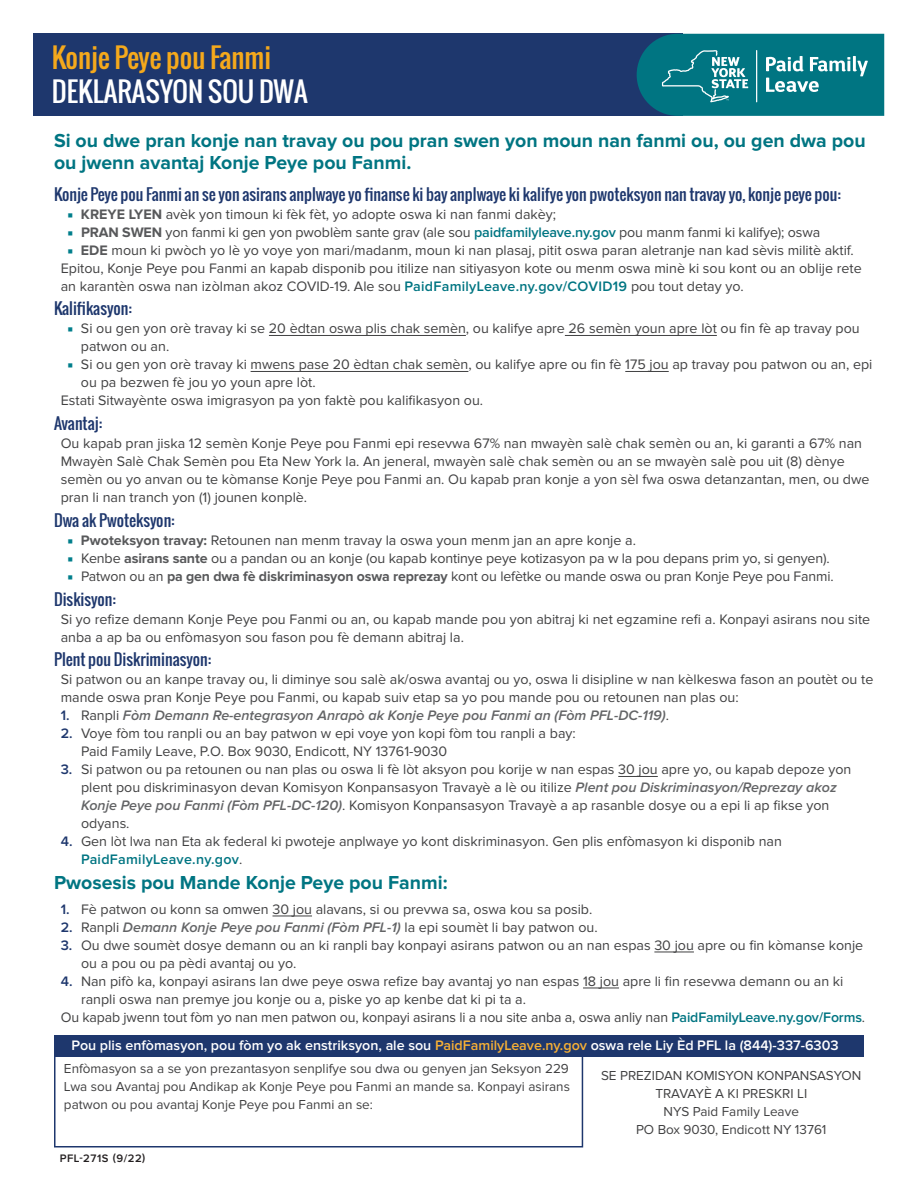
<style>
.page{position:relative;width:918px;height:1188px;background:#fff}
.page>*{position:absolute;margin:0;border:0;box-sizing:border-box;transform-origin:0 0}
.t1{font:27px "Oswald";color:#f5a91c}
.t2{font:27px "Oswald";color:#fff}
.H3_Teal{font:700 19.5px/22.5px "Proxima Nova";color:#007582}
.H4_Blue{font:15.75px "Oswald";color:#1e376d}
.Body{font:14.25px/18px "Proxima Nova";color:#414142}
.t3{font:italic 600 14.25px "Proxima Nova";color:#636466}
.Body-2{font:600 14.25px "Proxima Nova";color:#fff}
.Body-3{font:13.5px/18px "Proxima Nova";color:#414142;text-align:justify}
.t4{font:600 11.25px "Proxima Nova";letter-spacing:.05em;color:#231f20}
.s1{font-family:"Minion Pro";color:#007e8b}
.s2{font-weight:700;color:#58595b}
.s3{font-weight:600;color:#007582}
.s4{font-style:normal;color:#1e376d}
.s5{font-weight:400;font-style:normal;color:#414142}
.s6{font-weight:600;color:#1e376d}
.s7{font-weight:600;font-style:italic;color:#636466}
.s8{color:#f7b035}
</style>
<div class="page">
<div style="left:54px;top:1035px;width:810px;height:22px;background:#1e376d"></div>
<div style="left:54px;top:1050px;width:529px;height:98px;border:2px solid #1e376d"></div>
<div style="left:34px;top:34px;width:649px;height:82px;background:#1e376d"></div>
<svg style="left:637px;top:34px;width:247px;height:82px;background:#187f8c"></svg>
<hr style="left:756px;top:50px;width:1px;height:52px;background:#fff">
<hr style="left:269px;top:335px;width:197px;height:1px;background:#414142">
<hr style="left:565px;top:335px;width:152px;height:1px;background:#414142">
<hr style="left:251px;top:371px;width:217px;height:1px;background:#414142">
<hr style="left:625px;top:371px;width:44px;height:1px;background:#414142">
<hr style="left:618px;top:776px;width:40px;height:1px;background:#414142">
<hr style="left:273px;top:916px;width:39px;height:1px;background:#414142">
<hr style="left:654px;top:952px;width:40px;height:1px;background:#414142">
<hr style="left:583px;top:988px;width:36px;height:1px;background:#414142">
<h1 class="t1" style="left:52px;top:37px;width:221px">Konje Peye pou Fanmi</h1>
<h1 class="t2" style="left:52px;top:71px;width:257px">DEKLARASYON SOU DWA</h1>
<p class="H3_Teal" style="left:54px;top:130px;width:813px">Si ou dwe pran konje nan travay ou pou pran swen yon moun nan fanmi ou, ou gen dwa pou ou jwenn avantaj Konje Peye pou Fanmi.</p>
<p class="H4_Blue" style="left:54px;top:182px;width:788px">Konje Peye pou Fanmi an se yon asirans anplwaye yo finanse ki bay anplwaye ki kalifye yon pwoteksyon nan travay yo, konje peye pou:</p>
<p class="Body" style="left:68px;top:205px;width:490px"><span class="s1">■</span> <span class="s2">KREYE LYEN</span> avèk yon timoun ki fèk fèt, yo adopte oswa ki nan fanmi dakèy;</p>
<p class="Body" style="left:68px;top:223px;width:754px"><span class="s1">■</span> <span class="s2">PRAN SWEN</span> yon fanmi ki gen yon pwoblèm sante grav (ale sou <span class="s3">paidfamilyleave.ny.gov</span> pou manm fanmi ki kalifye); oswa</p>
<p class="Body" style="left:68px;top:241px;width:788px"><span class="s1">■</span> <span class="s2">EDE</span> moun ki pwòch yo lè yo voye yon mari/madanm, moun ki nan plasaj, pitit oswa paran aletranje nan kad sèvis militè aktif.</p>
<p class="Body" style="left:61px;top:259px;width:802px">Epitou, Konje Peye pou Fanmi an kapab disponib pou itilize nan sitiyasyon kote ou menm oswa minè ki sou kont ou an oblije rete an karantèn oswa nan izòlman akoz COVID-19. Ale sou <span class="s3">PaidFamilyLeave.ny.gov/COVID19</span> pou tout detay yo.</p>
<p class="H4_Blue" style="left:54px;top:297px;width:79px">Kalifikasyon:</p>
<p class="Body" style="left:81px;top:320px;width:780px;text-indent:-13px"><span class="s1">■</span> Si ou gen yon orè travay ki se 20 èdtan oswa plis chak semèn, ou kalifye apre 26 semèn youn apre lòt ou fin fè ap travay pou patwon ou an.</p>
<p class="Body" style="left:81px;top:356px;width:793px;text-indent:-13px"><span class="s1">■</span> Si ou gen yon orè travay ki mwens pase 20 èdtan chak semèn, ou kalifye apre ou fin fè 175 jou ap travay pou patwon ou an, epi ou pa bezwen fè jou yo youn apre lòt.</p>
<p class="Body" style="left:61px;top:392px;width:424px">Estati Sitwayènte oswa imigrasyon pa yon faktè pou kalifikasyon ou.</p>
<p class="H4_Blue" style="left:54px;top:411px;width:50px">Avantaj:</p>
<p class="Body" style="left:61px;top:435px;width:810px">Ou kapab pran jiska 12 semèn Konje Peye pou Fanmi epi resevwa 67% nan mwayèn salè chak semèn ou an, ki garanti a 67% nan Mwayèn Salè Chak Semèn pou Eta New York la. An jeneral, mwayèn salè chak semèn ou an se mwayèn salè pou uit (8) dènye semèn ou yo anvan ou te kòmanse Konje Peye pou Fanmi an. Ou kapab pran konje a yon sèl fwa oswa detanzantan, men, ou dwe pran li nan tranch yon (1) jounen konplè.</p>
<p class="H4_Blue" style="left:54px;top:508px;width:122px">Dwa ak Pwoteksyon:</p>
<p class="Body" style="left:68px;top:531px;width:570px"><span class="s1">■</span> <span class="s2">Pwoteksyon travay:</span> Retounen nan menm travay la oswa youn menm jan an apre konje a.</p>
<p class="Body" style="left:68px;top:549px;width:764px"><span class="s1">■</span> Kenbe <span class="s2">asirans sante</span> ou a pandan ou an konje (ou kapab kontinye peye kotizasyon pa w la pou depans prim yo, si genyen).</p>
<p class="Body" style="left:68px;top:567px;width:768px"><span class="s1">■</span> Patwon ou an <span class="s2">pa gen dwa fè diskriminasyon oswa reprezay</span> kont ou lefètke ou mande oswa ou pran Konje Peye pou Fanmi.</p>
<p class="H4_Blue" style="left:54px;top:587px;width:63px">Diskisyon:</p>
<p class="Body" style="left:61px;top:610px;width:811px">Si yo refize demann Konje Peye pou Fanmi ou an, ou kapab mande pou yon abitraj ki net egzamine refi a. Konpayi asirans nou site anba a ap ba ou enfòmasyon sou fason pou fè demann abitraj la.</p>
<p class="H4_Blue" style="left:54px;top:648px;width:159px">Plent pou Diskriminasyon:</p>
<p class="Body" style="left:61px;top:671px;width:814px">Si patwon ou an kanpe travay ou, li diminye sou salè ak/oswa avantaj ou yo, oswa li disipline w nan kèlkeswa fason an poutèt ou te mande oswa pran Konje Peye pou Fanmi, ou kapab suiv etap sa yo pou mande pou ou retounen nan plas ou:</p>
<p class="t3" style="left:61px;top:709px;width:610px"><span class="s4">1.</span> <span class="s5">Ranpli</span> Fòm Demann Re-entegrasyon Anrapò ak Konje Peye pou Fanmi an (Fòm PFL-DC-119)<span class="s5">.</span></p>
<p class="Body" style="left:81px;top:725px;width:496px;text-indent:-20px"><span class="s6">2.</span> Voye fòm tou ranpli ou an bay patwon w epi voye yon kopi fòm tou ranpli a bay:<br>Paid Family Leave, P.O. Box 9030, Endicott, NY 13761-9030</p>
<p class="Body" style="left:81px;top:761px;width:772px;text-indent:-20px"><span class="s6">3.</span> Si patwon ou pa retounen ou nan plas ou oswa li fè lòt aksyon pou korije w nan espas 30 jou apre yo, ou kapab depoze yon plent pou diskriminasyon devan Komisyon Konpansasyon Travayè a lè ou itilize <span class="s7">Plent pou Diskriminasyon/Reprezay akoz Konje Peye pou Fanmi (Fòm PFL-DC-120)</span>. Komisyon Konpansasyon Travayè a ap rasanble dosye ou a epi li ap fikse yon odyans.</p>
<p class="Body" style="left:81px;top:833px;width:702px;text-indent:-20px"><span class="s6">4.</span> Gen lòt lwa nan Eta ak federal ki pwoteje anplwaye yo kont diskriminasyon. Gen plis enfòmasyon ki disponib nan<br><span class="s3">PaidFamilyLeave.ny.gov</span>.</p>
<p class="H3_Teal" style="left:54px;top:872px;width:395px">Pwosesis pou Mande Konje Peye pou Fanmi:</p>
<p class="Body" style="left:61px;top:900px;width:533px"><span class="s6">1.</span> Fè patwon ou konn sa omwen 30 jou alavans, si ou prevwa sa, oswa kou sa posib.</p>
<p class="t3" style="left:61px;top:921px;width:538px"><span class="s4">2.</span> <span class="s5">Ranpli</span> Demann Konje Peye pou Fanmi (Fòm PFL-1) <span class="s5">la epi soumèt li bay patwon ou.</span></p>
<p class="Body" style="left:81px;top:936px;width:784px;text-indent:-20px"><span class="s6">3.</span> Ou dwe soumèt dosye demann ou an ki ranpli bay konpayi asirans patwon ou an nan espas 30 jou apre ou fin kòmanse konje ou a pou ou pa pèdi avantaj ou yo.</p>
<p class="Body" style="left:81px;top:972px;width:764px;text-indent:-20px"><span class="s6">4.</span> Nan pifò ka, konpayi asirans lan dwe peye oswa refize bay avantaj yo nan espas 18 jou apre li fin resevwa demann ou an ki ranpli oswa nan premye jou konje ou a, piske yo ap kenbe dat ki pi ta a.</p>
<p class="Body" style="left:61px;top:1008px;width:806px">Ou kapab jwenn tout fòm yo nan men patwon ou, konpayi asirans li a nou site anba a, oswa anliy nan <span class="s3">PaidFamilyLeave.ny.gov/Forms</span>.</p>
<p class="Body-2" style="left:72px;top:1039px;width:769px">Pou plis enfòmasyon, pou fòm yo ak enstriksyon, ale sou <span class="s8">PaidFamilyLeave.ny.gov</span> oswa rele Liy Èd PFL la (844)-337-6303</p>
<p class="Body-3" style="left:64px;top:1060px;width:508px">Enfòmasyon sa a se yon prezantasyon senplifye sou dwa ou genyen jan Seksyon 229<br>Lwa sou Avantaj pou Andikap ak Konje Peye pou Fanmi an mande sa. Konpayi asirans patwon ou pou avantaj Konje Peye pou Fanmi an se:</p>
<p class="Body-3" style="left:601px;top:1067px;width:262px;text-align:center">SE PREZIDAN KOMISYON KONPANSASYON<br>TRAVAYÈ A KI PRESKRI LI</p>
<p class="Body-3" style="left:664px;top:1103px;width:137px">NYS Paid Family Leave</p>
<p class="Body-3" style="left:636px;top:1121px;width:192px">PO Box 9030, Endicott NY 13761</p>
<p class="t4" style="left:60px;top:1153px;width:87px">PFL-271S (9/22)</p>
</div>
